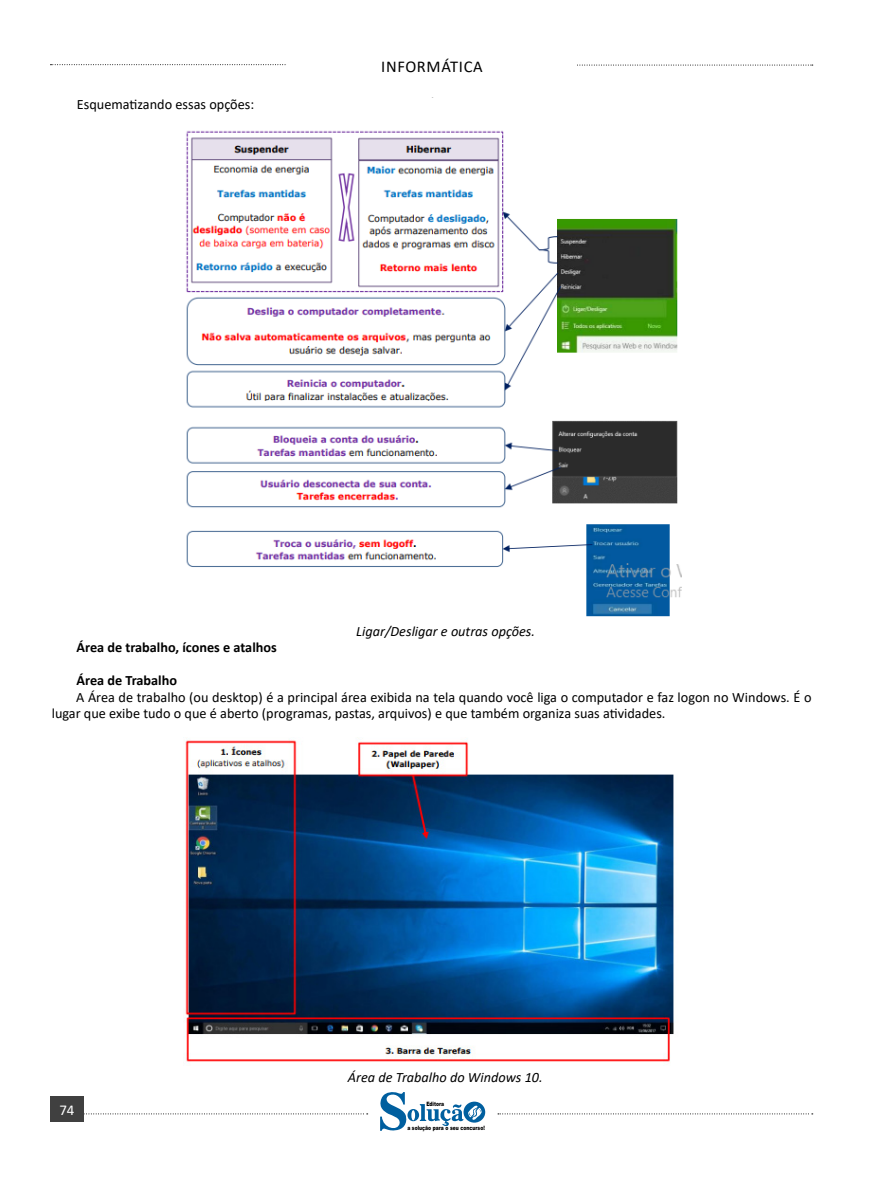
<style>
.page{position:relative;width:893px;height:1191px;background:#fff}
.page>*{position:absolute;margin:0;border:0;box-sizing:border-box;transform-origin:0 0}
.t1{font:16.5px "Calibri";letter-spacing:.04em;color:#000}
.t2{font:15px "Calibri";color:#fff}
.t3{font:14.25px/16.5px "Calibri";color:#000}
.t4{font:italic 14.25px "Calibri";color:#000}
.t5{font:700 14.25px "Calibri";color:#000}
.t6{font:900 6px "Arial";color:#000;scale:.76 1}
</style>
<div class="page">
<svg style="left:50px;top:64px;width:236px;height:1px"></svg>
<svg style="left:577px;top:65px;width:236px;height:1px"></svg>
<svg style="left:498px;top:1113px;width:315px;height:1px"></svg>
<svg style="left:84px;top:1113px;width:284px;height:1px"></svg>
<div style="left:50px;top:1096px;width:34px;height:26px;background:#404040"></div>
<svg style="left:380px;top:1092px;width:105px;height:39px"></svg>
<img style="left:186px;top:130px;width:495px;height:487px">
<img style="left:185px;top:740px;width:489px;height:322px">
<p class="t3" style="left:77px;top:95px;width:179px">Esquematizando essas opções:</p>
<p class="t1" style="left:381px;top:55px;width:103px">INFORMÁTICA</p>
<p class="t4" style="left:356px;top:621px;width:180px">Ligar/Desligar e outras opções.</p>
<p class="t5" style="left:76px;top:637px;width:202px">Área de trabalho, ícones e atalhos</p>
<p class="t5" style="left:76px;top:670px;width:102px">Área de Trabalho</p>
<p class="t3" style="left:52px;top:688px;width:761px;text-indent:24px">A Área de trabalho (ou desktop) é a principal área exibida na tela quando você liga o computador e faz logon no Windows. É o lugar que exibe tudo o que é aberto (programas, pastas, arquivos) e que também organiza suas atividades.</p>
<p class="t2" style="left:56px;top:1101px;width:20px">7474</p>
<p class="t4" style="left:348px;top:1067px;width:196px">Área de Trabalho do Windows 10.</p>
<p class="t6" style="left:426px;top:1099px;width:25px">Editora</p>
<p class="t6" style="left:407px;top:1123px;width:103px">a solução para o seu concurso!</p>
</div>
